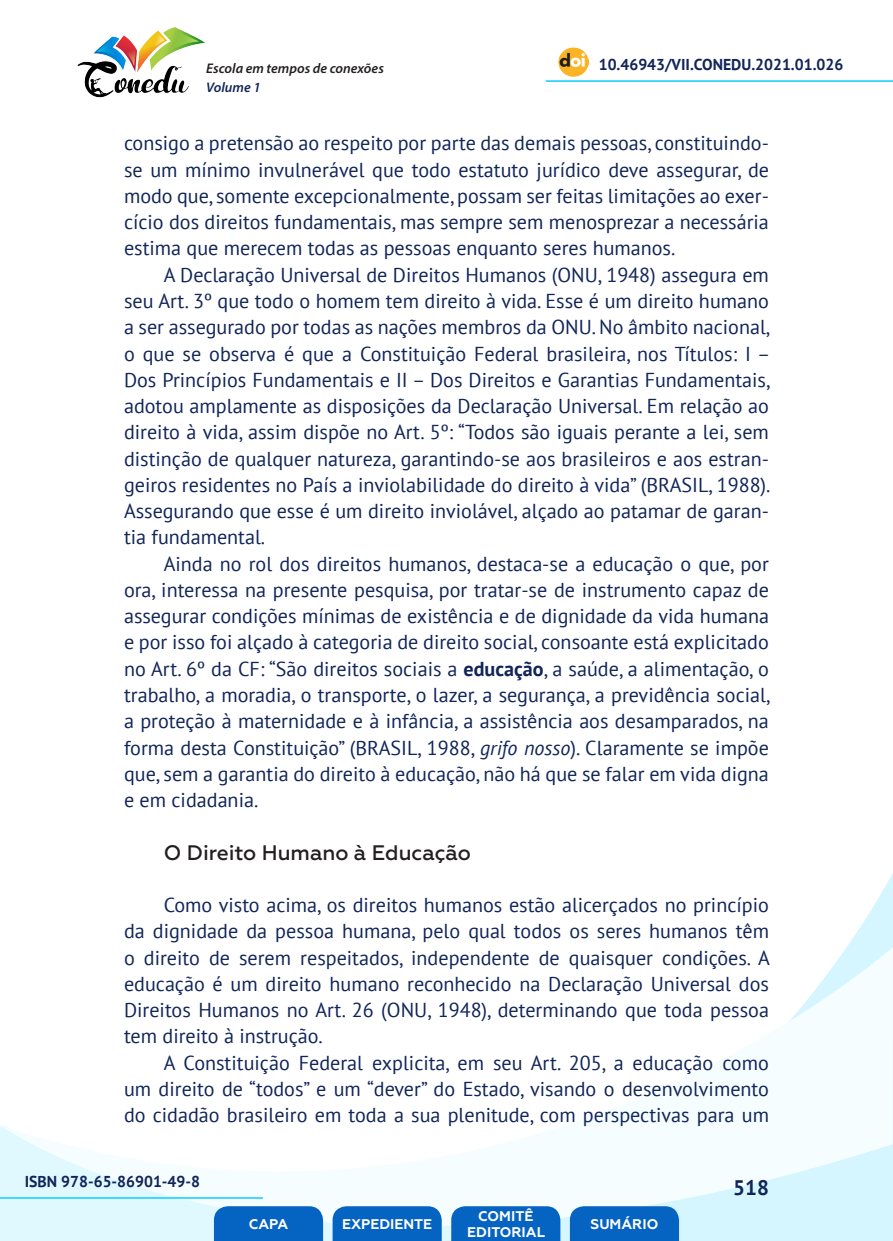
<style>
.page{position:relative;width:893px;height:1241px;background:#fff}
.page>*{position:absolute;margin:0;border:0;box-sizing:border-box;transform-origin:0 0}
._10_SUBTÍTULO_2{font:500 21px "Geometria";letter-spacing:-.005em;color:#231f20}
.t1{font:700 21px "PT Sans";color:#112558}
._8_CORPO{font:20.12px/26.2px "PT Sans";color:#112558;text-align:justify}
.t2{font:700 15.75px "PT Sans";color:#112558}
.t3{font:700 14px/16.8px "Geometria";color:#fff;text-align:center}
.t4{font:italic 600 14px "Myriad Pro";color:#231f20}
.t5{font:italic 600 14px "Myriad Pro";color:#112558}
.s1{font-weight:700}
.s2{font-style:italic}
</style>
<div class="page">
<svg style="left:848px;top:873px;width:45px;height:73px"></svg>
<svg style="left:0;top:946px;width:893px;height:294px"></svg>
<hr style="left:0;top:1196px;width:263px;height:2px;background:#2dd4fe">
<hr style="left:546px;top:80px;width:347px;height:2px;background:#2dd4fe">
<img style="left:559px;top:47px;width:30px;height:30px">
<img style="left:77px;top:27px;width:128px;height:71px">
<svg style="left:214px;top:1205px;width:109px;height:35px;background:#126bc4"></svg>
<svg style="left:333px;top:1205px;width:109px;height:35px;background:#126bc4"></svg>
<svg style="left:451px;top:1205px;width:109px;height:35px;background:#126bc4"></svg>
<svg style="left:570px;top:1205px;width:109px;height:35px;background:#116bc4"></svg>
<p class="t4" style="left:206px;top:59px;width:179px">Escola em tempos de conexões</p>
<p class="t2" style="left:599px;top:54px;width:246px">10.46943/VII.CONEDU.2021.01.026</p>
<p class="t5" style="left:206px;top:78px;width:56px">Volume 1</p>
<p class="_8_CORPO" style="left:124px;top:130px;width:646px">consigo a pretensão ao respeito por parte das demais pessoas, constituindo&shy;se um mínimo invulnerável que todo estatuto jurídico deve assegurar, de modo que, somente excepcionalmente, possam ser feitas limitações ao exer&shy;cício dos direitos fundamentais, mas sempre sem menosprezar a necessária estima que merecem todas as pessoas enquanto seres humanos.</p>
<p class="_8_CORPO" style="left:124px;top:261px;width:648px;text-indent:40px">A Declaração Universal de Direitos Humanos (ONU, 1948) assegura em seu Art. 3º que todo o homem tem direito à vida. Esse é um direito humano a ser assegurado por todas as nações membros da ONU. No âmbito nacional, o que se observa é que a Constituição Federal brasileira, nos Títulos: I – Dos Princípios Fundamentais e II – Dos Direitos e Garantias Fundamentais, adotou amplamente as disposições da Declaração Universal. Em relação ao direito à vida, assim dispõe no Art. 5º: “Todos são iguais perante a lei, sem distinção de qualquer natureza, garantindo-se aos brasileiros e aos estran&shy;geiros residentes no País a inviolabilidade do direito à vida” (BRASIL, 1988).<br>Assegurando que esse é um direito inviolável, alçado ao patamar de garan&shy;tia fundamental.</p>
<p class="_8_CORPO" style="left:124px;top:550px;width:648px;text-indent:40px">Ainda no rol dos direitos humanos, destaca-se a educação o que, por ora, interessa na presente pesquisa, por tratar-se de instrumento capaz de assegurar condições mínimas de existência e de dignidade da vida humana e por isso foi alçado à categoria de direito social, consoante está explicitado no Art. 6º da CF: “São direitos sociais a <span class="s1">educação</span>, a saúde, a alimentação, o trabalho, a moradia, o transporte, o lazer, a segurança, a previdência social, a proteção à maternidade e à infância, a assistência aos desamparados, na forma desta Constituição” (BRASIL, 1988, <span class="s2">grifo nosso</span>). Claramente se impõe que, sem a garantia do direito à educação, não há que se falar em vida digna e em cidadania.</p>
<p class="_10_SUBTÍTULO_2" style="left:164px;top:839px;width:309px">O Direito Humano à Educação</p>
<p class="_8_CORPO" style="left:124px;top:891px;width:647px;text-indent:40px">Como visto acima, os direitos humanos estão alicerçados no princípio da dignidade da pessoa humana, pelo qual todos os seres humanos têm o direito de serem respeitados, independente de quaisquer condições. A educação é um direito humano reconhecido na Declaração Universal dos Direitos Humanos no Art. 26 (ONU, 1948), determinando que toda pessoa tem direito à instrução.</p>
<p class="_8_CORPO" style="left:124px;top:1048px;width:646px;text-indent:40px">A Constituição Federal explicita, em seu Art. 205, a educação como um direito de “todos” e um “dever” do Estado, visando o desenvolvimento do cidadão brasileiro em toda a sua plenitude, com perspectivas para um</p>
<p class="t2" style="left:25px;top:1170px;width:177px">ISBN 978-65-86901-49-8</p>
<p class="t3" style="left:249px;top:1215px;width:41px">CAPA</p>
<p class="t3" style="left:342px;top:1215px;width:92px">EXPEDIENTE</p>
<p class="t3" style="left:467px;top:1207px;width:79px">COMITÊ<br>EDITORIAL</p>
<p class="t3" style="left:590px;top:1215px;width:69px">SUMÁRIO</p>
<p class="t1" style="left:733px;top:1173px;width:37px">518</p>
</div>
